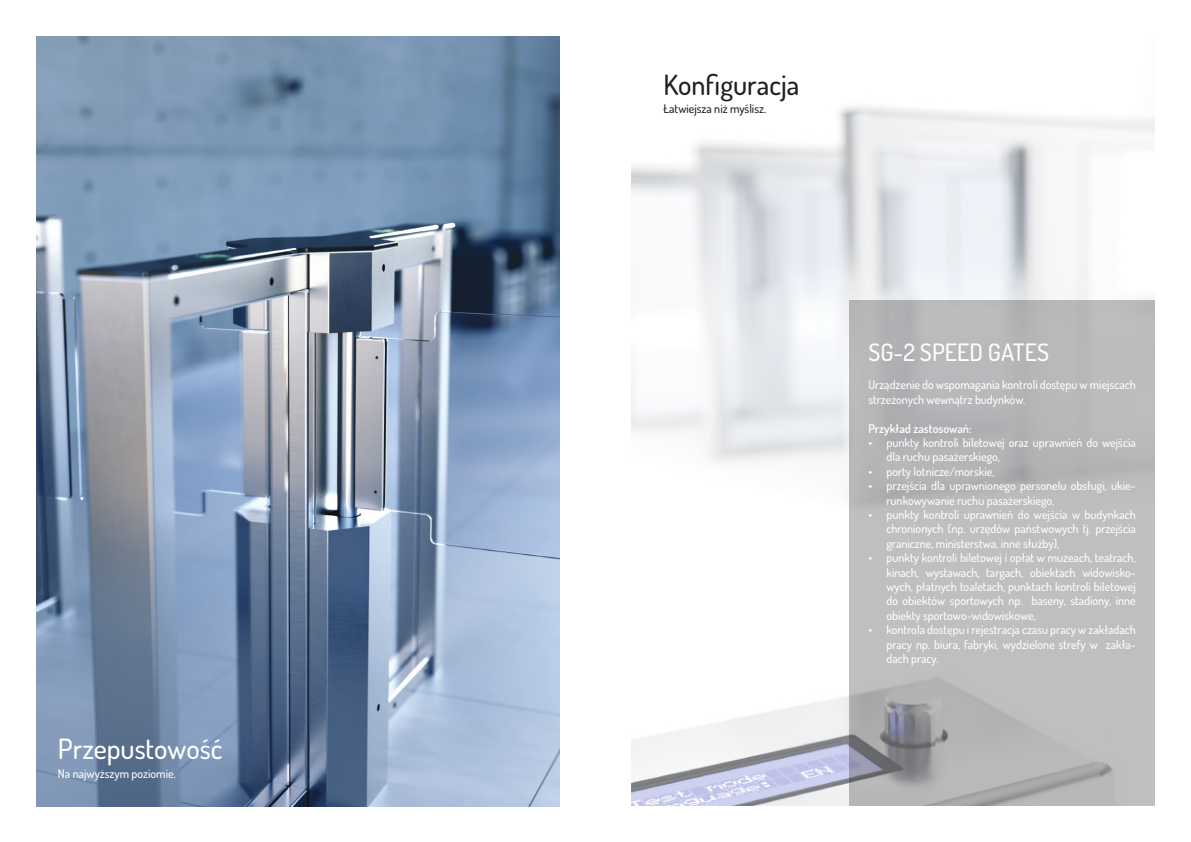
<style>
.page{position:relative;width:1191px;height:842px;background:#fff}
.page>*{position:absolute;margin:0;border:0;box-sizing:border-box;transform-origin:0 0}
.t1{font:500 28px "Dosis";color:#fff}
.t2{font:500 28px "Dosis";color:#241f1f}
.t3{font:500 24px "Dosis";color:#fff}
.t4{font:500 12px/14.4px "Dosis";color:#fff}
.t5{font:500 12px "Dosis";color:#241f1f}
.t6{font:600 12px "Dosis";color:#fff}
</style>
<div class="page">
<img style="left:631px;top:106px;width:524px;height:700px">
<svg style="left:849px;top:300px;width:306px;height:506px;background:#b8b7b8"></svg>
<img style="left:36px;top:36px;width:523px;height:770px">
<h1 class="t1" style="left:58px;top:730px;width:166px">Przepustowość</h1>
<p class="t4" style="left:58px;top:766px;width:119px">Na najwyższym poziomie.</p>
<h1 class="t2" style="left:663px;top:67px;width:137px">Konfiguracja</h1>
<p class="t5" style="left:663px;top:101px;width:104px">Łatwiejsza niż myślisz.</p>
<h2 class="t3" style="left:868px;top:336px;width:182px">SG-2 SPEED GATES</h2>
<p class="t4" style="left:868px;top:377px;width:269px">Urządzenie do wspomagania kontroli dostępu w miejscach strzeżonych wewnątrz budynków.</p>
<p class="t6" style="left:868px;top:420px;width:105px">Przykład zastosowań:</p>
<p class="t4" style="left:886px;top:435px;width:251px;text-indent:-18px">• punkty kontroli biletowej oraz uprawnień do wejścia dla ruchu pasażerskiego,</p>
<p class="t4" style="left:868px;top:464px;width:127px">• porty lotnicze/morskie,</p>
<p class="t4" style="left:886px;top:478px;width:251px;text-indent:-18px">• przejścia dla uprawnionego personelu obsługi, ukie&shy;runkowywanie ruchu pasażerskiego,</p>
<p class="t4" style="left:886px;top:507px;width:251px;text-align:justify;text-indent:-18px">• punkty kontroli uprawnień do wejścia w budynkach chronionych (np. urzędów państwowych tj. przejścia graniczne, ministerstwa, inne służby),</p>
<p class="t4" style="left:886px;top:550px;width:251px;text-align:justify;text-indent:-18px">• punkty kontroli biletowej i opłat w muzeach, teatrach, kinach, wystawach, targach, obiektach widowisko&shy;wych, płatnych toaletach, punktach kontroli biletowej do obiektów sportowych np. baseny, stadiony, inne obiekty sportowo-widowiskowe,</p>
<p class="t4" style="left:886px;top:622px;width:251px;text-align:justify;text-indent:-18px">• kontrola dostępu i rejestracja czasu pracy w zakładach pracy np. biura, fabryki, wydzielone strefy w zakła&shy;dach pracy.</p>
</div>
